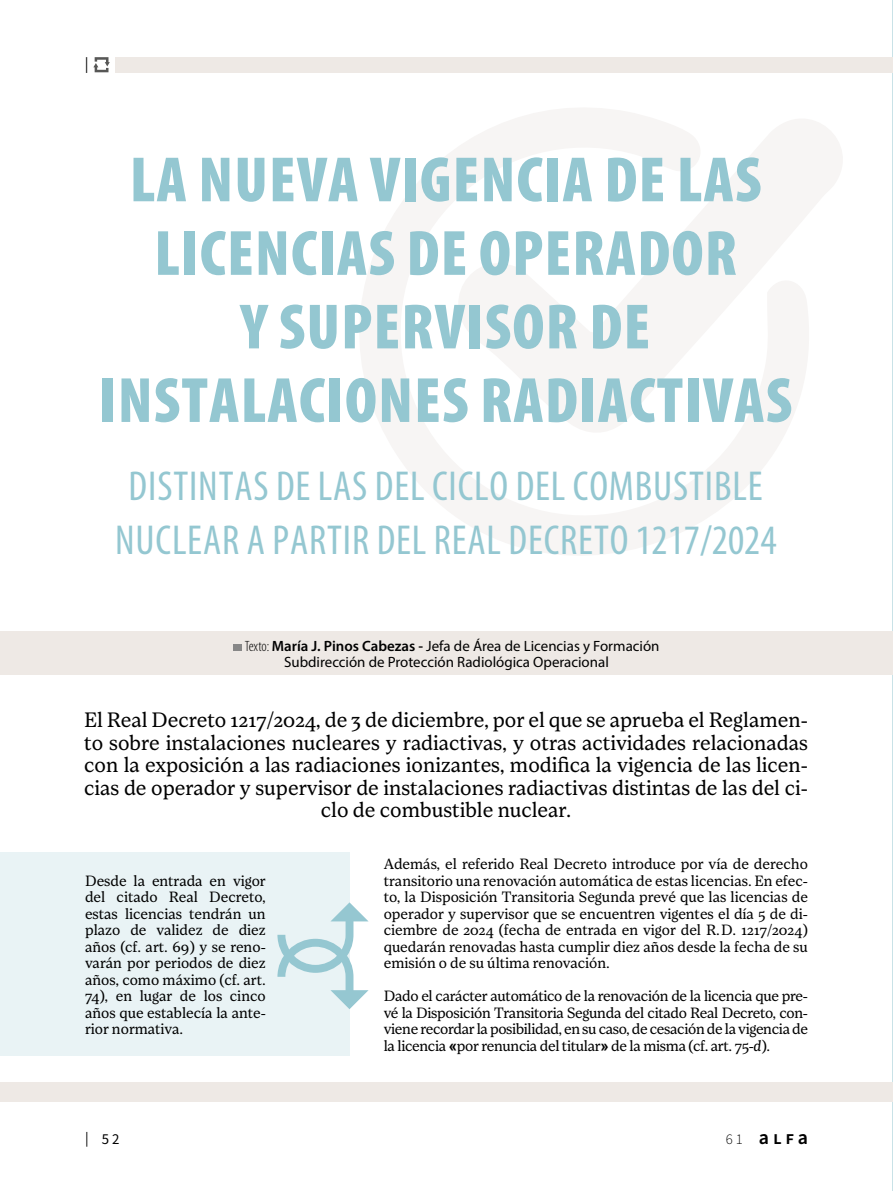
<style>
.page{position:relative;width:893px;height:1191px;background:#fff}
.page>*{position:absolute;margin:0;border:0;box-sizing:border-box;transform-origin:0 0}
.t1{font:900 condensed 64.5px/73.5px "Myriad Pro";letter-spacing:.02em;color:#94c7d1;text-align:center}
.t2{font:condensed 42px/54px "Myriad Pro";letter-spacing:.02em;color:#94c7d1;text-align:center}
.t3{font:21px/22.5px "Loretta";color:#000;text-align:center}
.t4{font:15.75px "Source Sans Pro";color:#000}
.t5{font:15px/16.5px "Loretta";color:#000;text-align:justify}
.t6{font:14.85px/16.2px "Myriad Pro";color:#000}
.t7{font:300 14.85px "Source Sans Pro";color:#000}
.t8{font:14.85px "Source Sans Pro";color:#000}
.s1{color:#95c7d1}
.s2{font-weight:300;font-stretch:condensed}
.s3{font-weight:600}
.s4{color:#010202}
.s5{font-family:"Arial";font-weight:700}
.s6{font-style:italic}
.s7{font-weight:600;font-size:19.8px}
.s8{font-weight:600;font-size:18.75px}
</style>
<div class="page">
<svg style="left:892px;top:0;width:1px;height:1191px"></svg>
<div style="left:0;top:631px;width:893px;height:44px;background:#eee9e5"></div>
<div style="left:0;top:1082px;width:893px;height:19px;background:#eee9e5"></div>
<div style="left:116px;top:57px;width:777px;height:15px;background:#eee9e5"></div>
<svg style="left:93px;top:57px;width:17px;height:15px"></svg>
<div style="left:233px;top:644px;width:9px;height:7px;background:#878787"></div>
<svg style="left:360px;top:168px;width:424px;height:387px"></svg>
<svg style="left:433px;top:108px;width:409px;height:328px"></svg>
<div style="left:0;top:852px;width:350px;height:204px;background:#e9f3f5"></div>
<svg style="left:277px;top:902px;width:92px;height:107px"></svg>
<p class="t4" style="left:85px;top:53px;width:5px">|</p>
<h1 class="t1" style="left:99px;top:144px;width:694px">LA NUEVA VIGENCIA DE LA<span class="s1">S<br></span>LICENCIAS DE OPERADOR<br>Y SUPERVISOR DE<br>INSTALACIONES RADIACTIVAS</h1>
<h2 class="t2" style="left:115px;top:458px;width:663px">DISTINTAS DE LAS DEL CICLO DEL COMBUSTIBLE<br>NUCLEAR A PARTIR DEL REAL DECRETO 1217/2024</h2>
<p class="t6" style="left:284px;top:638px;width:377px;text-indent:-39px"><span class="s2">Texto:</span> <span class="s3">María J. Pinos Cabezas -</span> Jefa de Área de Licencias y Formación<br>Subdirección de Protección Radiológica Operacional</p>
<p class="t3" style="left:84px;top:709px;width:725px">El Real Decreto 1217/2024, de 3 de diciembre, por el que se aprueba el Reglamen&shy;to sobre instalaciones nucleares y radiactivas, y otras actividades relacionadas con la exposición a las radiaciones ionizantes, modifica la vigencia de las licen&shy;cias de operador y supervisor de instalaciones radiactivas distintas de las del ci&shy;clo de combustible nuclear.</p>
<p class="t5" style="left:85px;top:872px;width:182px">Desde la entrada en vigor del citado Real Decreto, estas licencias tendrán un plazo de validez de diez años (cf. art. 69) y se reno&shy;varán por periodos de diez años, como máximo (cf. art.<br>74), en lugar de los cinco años que establecía la ante&shy;rior normativa.</p>
<p class="t5" style="left:384px;top:856px;width:426px">Además, el referido Real Decreto introduce por vía de derecho transitorio una renovación automática de estas licencias. En efec&shy;to, la Disposición <span class="s4">Transitoria Segunda prevé que las</span> licencias de operador y supervisor que se encuentren vigentes el día 5 de di&shy;ciembre de 2024 (fecha de entrada en vigor del R.D. 1217/2024) quedarán renovadas hasta cumplir diez años desde la fecha de su emisión o de su última renovación.</p>
<p class="t5" style="left:384px;top:988px;width:426px">Dado el carácter automático de la renovación de la licencia que pre&shy;vé la Disposición Transitoria Segunda del citado Real Decreto, con&shy;viene recordar la posibilidad, en su caso, de cesación de la vigencia de la licencia <span class="s5">«</span>por renuncia del titular<span class="s5">»</span> de la misma (cf. art. 75-<span class="s6">d</span>).</p>
<p class="t8" style="left:85px;top:1129px;width:36px">| 52</p>
<p class="t7" style="left:726px;top:1129px;width:84px">61 <span class="s7">a</span><span class="s8">lf</span><span class="s7">a</span></p>
</div>
